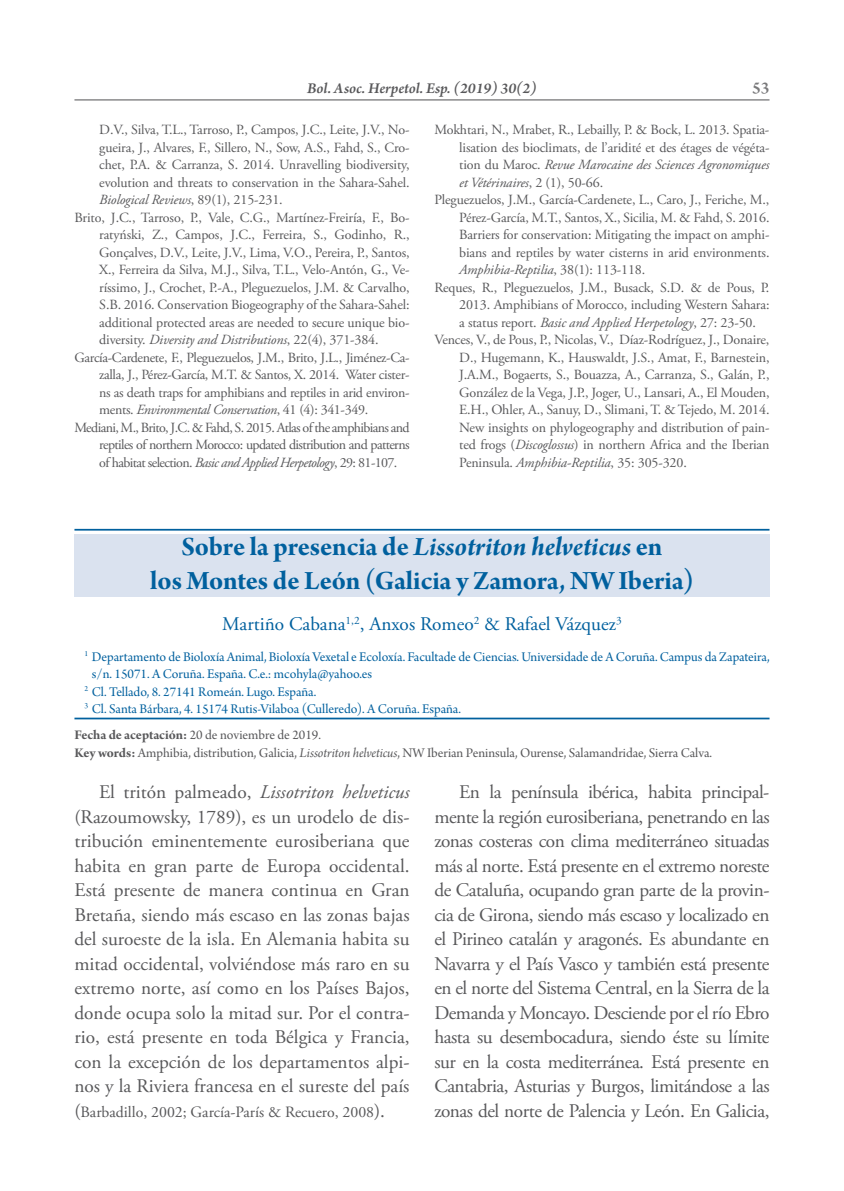
<style>
.page{position:relative;width:844px;height:1191px;background:#fff}
.page>*{position:absolute;margin:0;border:0;box-sizing:border-box;transform-origin:0 0}
.t1{font:28px "Arno Pro Bold Italic Subhead";letter-spacing:-.005em;color:#00609e}
.t2{font:28px "Arno Pro Bold Subhead";letter-spacing:-.005em;color:#00609e}
.t3{font:19.25px/24.5px "Adobe Garamond Pro";letter-spacing:-.025em;color:#58585a;text-align:justify}
.t4{font:19.25px "Adobe Garamond Pro";color:#00609e}
.t5{font:600 17.5px "Arno Pro";color:#58585a}
.t6{font:15.75px "Adobe Garamond Pro";color:#58585a}
.t7{font:italic 600 15.75px "Arno Pro";color:#58585a}
.t8{font:14px "Adobe Garamond Pro";letter-spacing:-.01em;color:#58585a}
.t9{font:14px "Arno Pro Subhead";letter-spacing:-.005em;color:#00609e}
.t10{font:italic 14px "Adobe Garamond Pro";letter-spacing:-.01em;color:#58585a}
.t11{font:14px "Adobe Garamond Pro";letter-spacing:-.045em;color:#58585a}
.t12{font:14px/17.5px "Arno Pro Subhead";color:#58585a}
.s1{font-style:normal}
.s2{font-style:italic}
.s3{font-family:"Arno Pro Bold Subhead"}
.s4{font-family:"Arno Pro Italic Subhead"}
.s5{font-size:19.25px}
</style>
<div class="page">
<hr style="left:74px;top:99px;width:695px;height:2px;background:#58585a">
<div style="left:74px;top:534px;width:695px;height:62px;background:#dae2ef"></div>
<hr style="left:74px;top:529px;width:695px;height:1px;background:#00609e">
<hr style="left:74px;top:717px;width:695px;height:2px;background:#00609e">
<p class="t7" style="left:307px;top:79px;width:231px">Bol. Asoc. Herpetol. Esp. (2019) 30(2)</p>
<p class="t5" style="left:752px;top:78px;width:19px">53</p>
<p class="t8" style="left:99px;top:121px;width:312px">D.V., Silva, T.L., Tarroso, P., Campos, J.C., Leite, J.V., No-</p>
<p class="t8" style="left:99px;top:139px;width:312px">gueira, J., Alvares, F., Sillero, N., Sow, A.S., Fahd, S., Cro-</p>
<p class="t8" style="left:99px;top:156px;width:312px">chet, P.A. &amp; Carranza, S. 2014. Unravelling biodiversity,</p>
<p class="t8" style="left:99px;top:174px;width:312px">evolution and threats to conservation in the Sahara‐Sahel.</p>
<p class="t10" style="left:99px;top:191px;width:185px">Biological Reviews<span class="s1">, 89(1), 215-231.</span></p>
<p class="t8" style="left:74px;top:209px;width:336px">Brito, J.C., Tarroso, P., Vale, C.G., Martínez‐Freiría, F., Bo-</p>
<p class="t8" style="left:99px;top:226px;width:312px">ratyński, Z., Campos, J.C., Ferreira, S., Godinho, R.,</p>
<p class="t8" style="left:99px;top:244px;width:312px">Gonçalves, D.V., Leite, J.V., Lima, V.O., Pereira, P., Santos,</p>
<p class="t8" style="left:99px;top:261px;width:312px">X., Ferreira da Silva, M.J., Silva, T.L., Velo-Antón, G., Ve-</p>
<p class="t8" style="left:99px;top:279px;width:312px">ríssimo, J., Crochet, P.-A., Pleguezuelos, J.M. &amp; Carvalho,</p>
<p class="t8" style="left:99px;top:296px;width:312px">S.B. 2016. Conservation Biogeography of the Sahara‐Sahel:</p>
<p class="t8" style="left:99px;top:314px;width:312px">additional protected areas are needed to secure unique bio-</p>
<p class="t8" style="left:99px;top:331px;width:281px">diversity. <span class="s2">Diversity and Distributions</span>, 22(4), 371-384.</p>
<p class="t8" style="left:74px;top:349px;width:336px">García-Cardenete, F., Pleguezuelos, J.M., Brito, J.L., Jiménez-Ca-</p>
<p class="t8" style="left:99px;top:366px;width:311px">zalla, J., Pérez-García, M.T. &amp; Santos, X. 2014. Water cister-</p>
<p class="t8" style="left:99px;top:384px;width:312px">ns as death traps for amphibians and reptiles in arid environ-</p>
<p class="t10" style="left:99px;top:401px;width:270px"><span class="s1">ments.</span> Environmental Conservation<span class="s1">, 41 (4): 341-349.</span></p>
<p class="t11" style="left:74px;top:419px;width:336px">Mediani, M., Brito, J.C. &amp; Fahd, S. 2015. Atlas ofthe amphibians and</p>
<p class="t11" style="left:99px;top:436px;width:312px">reptiles of northern Morocco: updated distribution and patterns</p>
<p class="t11" style="left:99px;top:454px;width:299px">ofhabitat selection. <span class="s2">Basic and Applied Herpetology</span>, 29: 81-107.</p>
<p class="t8" style="left:434px;top:121px;width:336px">Mokhtari, N., Mrabet, R., Lebailly, P. &amp; Bock, L. 2013. Spatia-</p>
<p class="t8" style="left:459px;top:139px;width:312px">lisation des bioclimats, de l’aridité et des étages de végéta-</p>
<p class="t10" style="left:459px;top:156px;width:312px"><span class="s1">tion du Maroc.</span> Revue Marocaine des Sciences Agronomiques</p>
<p class="t10" style="left:459px;top:174px;width:145px">et Vétérinaires<span class="s1">, 2 (1), 50-66.</span></p>
<p class="t8" style="left:434px;top:191px;width:336px">Pleguezuelos, J.M., García-Cardenete, L., Caro, J., Feriche, M.,</p>
<p class="t8" style="left:459px;top:209px;width:312px">Pérez-García, M.T., Santos, X., Sicilia, M. &amp; Fahd, S. 2016.</p>
<p class="t8" style="left:459px;top:226px;width:312px">Barriers for conservation: Mitigating the impact on amphi-</p>
<p class="t8" style="left:459px;top:244px;width:312px">bians and reptiles by water cisterns in arid environments.</p>
<p class="t10" style="left:459px;top:261px;width:187px">Amphibia-Reptilia<span class="s1">, 38(1): 113-118.</span></p>
<p class="t8" style="left:434px;top:279px;width:336px">Reques, R., Pleguezuelos, J.M., Busack, S.D. &amp; de Pous, P.</p>
<p class="t8" style="left:459px;top:296px;width:312px">2013. Amphibians of Morocco, including Western Sahara:</p>
<p class="t10" style="left:459px;top:314px;width:298px"><span class="s1">a status report.</span> Basic and Applied Herpetology<span class="s1">, 27: 23-50.</span></p>
<p class="t8" style="left:434px;top:331px;width:336px">Vences, V., de Pous, P., Nicolas, V., Díaz-Rodríguez, J., Donaire,</p>
<p class="t8" style="left:459px;top:349px;width:312px">D., Hugemann, K., Hauswaldt, J.S., Amat, F., Barnestein,</p>
<p class="t8" style="left:459px;top:366px;width:312px">J.A.M., Bogaerts, S., Bouazza, A., Carranza, S., Galán, P.,</p>
<p class="t8" style="left:459px;top:384px;width:312px">González de la Vega, J.P., Joger, U., Lansari, A., El Mouden,</p>
<p class="t8" style="left:459px;top:401px;width:312px">E.H., Ohler, A., Sanuy, D., Slimani, T. &amp; Tejedo, M. 2014.</p>
<p class="t8" style="left:459px;top:419px;width:312px">New insights on phylogeography and distribution of pain-</p>
<p class="t8" style="left:459px;top:436px;width:312px">ted frogs (<span class="s2">Discoglossus</span>) in northern Africa and the Iberian</p>
<p class="t8" style="left:459px;top:454px;width:229px">Peninsula. <span class="s2">Amphibia-Reptilia</span>, 35: 305-320.</p>
<h1 class="t1" style="left:181px;top:531px;width:482px"><span class="s3">Sobre la presencia de</span> Lissotriton helveticus <span class="s3">en</span></h1>
<h1 class="t2" style="left:150px;top:564px;width:545px">los Montes de León (Galicia y Zamora, NW Iberia)</h1>
<h2 class="t4" style="left:222px;top:612px;width:401px">Martiño Cabana<sup>1,2</sup>, Anxos Romeo<sup>2</sup> &amp; Rafael Vázquez<sup>3</sup></h2>
<p class="t9" style="left:84px;top:648px;width:686px"><sup>1</sup> Departamento de Bioloxía Animal, Bioloxía Vexetal e Ecoloxía. Facultade de Ciencias. Universidade de A Coruña. Campus da Zapateira,</p>
<p class="t9" style="left:92px;top:666px;width:282px">s/n. 15071. A Coruña. España. C.e.: mcohyla@yahoo.es</p>
<p class="t9" style="left:84px;top:683px;width:233px"><sup>2</sup> Cl. Tellado, 8. 27141 Romeán. Lugo. España.</p>
<p class="t9" style="left:84px;top:701px;width:378px"><sup>3</sup> Cl. Santa Bárbara, 4. 15174 Rutis-Vilaboa (Culleredo). A Coruña. España.</p>
<p class="t12" style="left:74px;top:727px;width:639px"><span class="s3">Fecha de aceptación:</span> 20 de noviembre de 2019.<br><span class="s3">Key words:</span> Amphibia, distribution, Galicia, <span class="s4">Lissotriton helveticus</span>, NW Iberian Peninsula, Ourense, Salamandridae, Sierra Calva.</p>
<p class="t3" style="left:74px;top:780px;width:336px;text-indent:25px">El tritón palmeado, <span class="s2">Lissotriton helveticus </span>(Razoumowsky, 1789), es un urodelo de dis&shy;tribución eminentemente eurosiberiana que habita en gran parte de Europa occidental.<br>Está presente de manera continua en Gran Bretaña, siendo más escaso en las zonas bajas del suroeste de la isla. En Alemania habita su mitad occidental, volviéndose más raro en su extremo norte, así como en los Países Bajos, donde ocupa solo la mitad sur. Por el contra&shy;rio, está presente en toda Bélgica y Francia, con la excepción de los departamentos alpi&shy;nos y la Riviera francesa en el sureste del país</p>
<p class="t6" style="left:74px;top:1102px;width:312px"><span class="s5">(</span>Barbadillo, 2002; García-París &amp; Recuero, 2008<span class="s5">).</span></p>
<p class="t3" style="left:434px;top:780px;width:336px;text-indent:25px">En la península ibérica, habita principal&shy;mente la región eurosiberiana, penetrando en las zonas costeras con clima mediterráneo situadas más al norte. Está presente en el extremo noreste de Cataluña, ocupando gran parte de la provin&shy;cia de Girona, siendo más escaso y localizado en el Pirineo catalán y aragonés. Es abundante en Navarra y el País Vasco y también está presente en el norte del Sistema Central, en la Sierra de la Demanda y Moncayo. Desciende por el río Ebro hasta su desembocadura, siendo éste su límite sur en la costa mediterránea. Está presente en Cantabria, Asturias y Burgos, limitándose a las zonas del norte de Palencia y León. En Galicia,</p>
</div>
